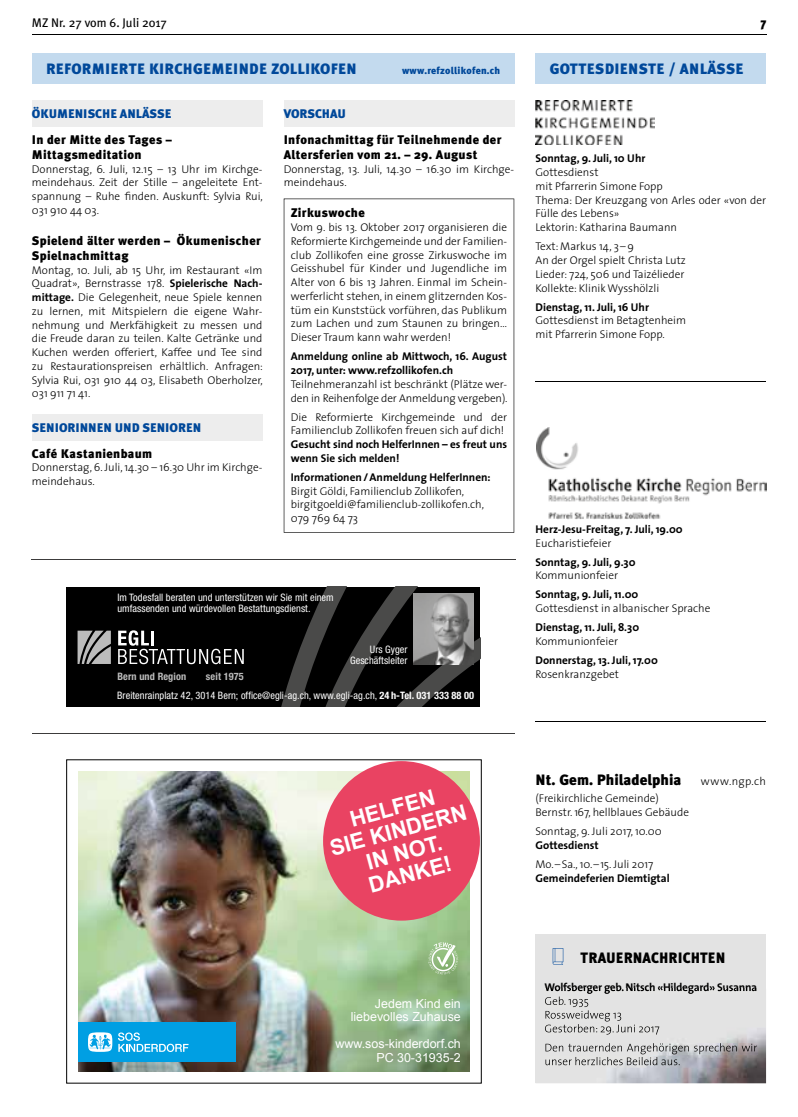
<style>
.page{position:relative;width:798px;height:1117px;background:#fff}
.page>*{position:absolute;margin:0;border:0;box-sizing:border-box;transform-origin:0 0}
.t1{font:700 21.75px/22.9px "Arial";color:#fff;text-align:center}
.t2{font:900 15px "Meta Plus";letter-spacing:.02em;color:#00489a}
.t3{font:900 15px "Meta Plus";letter-spacing:.01em;color:#000}
.t4{font:900 15px "Meta Plus";letter-spacing:.01em;color:#000;scale:.95 1}
.t5{font:900 12.5px/15px "Meta Plus";letter-spacing:.03em;color:#000}
.t6{font:12.5px/13.5px "Arial";color:#fff;text-align:right}
.t7{font:900 12.5px "Meta Plus";color:#00489a}
.t8{font:12.5px "Meta Plus";color:#000}
.t9{font:300 11.25px/13.8px "The Sans";color:#000}
.t10{font:700 11.25px/13.8px "The Sans";color:#000}
.t11{font:700 11.25px "The Sans";letter-spacing:-.02em;color:#000}
.t12{font:condensed 10.25px/10.9px "Helvetica Neue";letter-spacing:.005em;color:#fff}
.t13{font:700 condensed 10.25px "Helvetica Neue";letter-spacing:.01em;color:#bcbcbc}
.t14{font:900 10px "Meta Plus";letter-spacing:.02em;color:#00489a}
.s1{font-weight:700}
.s2{font-weight:700;color:#bcbcbc}
</style>
<div class="page">
<div style="left:32px;top:53px;width:482px;height:30px;background:#c3daee"></div>
<hr style="left:32px;top:559px;width:484px;height:1px;background:#3c3b3b">
<hr style="left:32px;top:732px;width:482px;height:1px;background:#3c3b3b">
<img style="left:536px;top:427px;width:229px;height:92px">
<hr style="left:535px;top:381px;width:230px;height:1px;background:#000">
<hr style="left:535px;top:720px;width:230px;height:1px;background:#000">
<img style="left:535px;top:100px;width:119px;height:44px">
<div style="left:66px;top:586px;width:414px;height:120px;background:#000"></div>
<svg style="left:267px;top:586px;width:213px;height:120px"></svg>
<svg style="left:118px;top:630px;width:126px;height:34px"></svg>
<svg style="left:77px;top:630px;width:34px;height:33px"></svg>
<img style="left:413px;top:593px;width:60px;height:70px">
<div style="left:535px;top:53px;width:230px;height:30px;background:#c3daee"></div>
<div style="left:535px;top:934px;width:230px;height:148px;background:#e3e3e3"></div>
<svg style="left:552px;top:948px;width:11px;height:16px"></svg>
<img style="left:545px;top:988px;width:220px;height:94px">
<img style="left:545px;top:988px;width:211px;height:5px">
<img style="left:545px;top:996px;width:43px;height:10px">
<img style="left:545px;top:1010px;width:76px;height:11px">
<img style="left:545px;top:1023px;width:114px;height:11px">
<img style="left:545px;top:1042px;width:211px;height:12px">
<img style="left:545px;top:1056px;width:134px;height:8px">
<div style="left:283px;top:100px;width:231px;height:27px;background:#ededed"></div>
<div style="left:32px;top:100px;width:230px;height:27px;background:#ededed"></div>
<div style="left:32px;top:414px;width:230px;height:26px;background:#ededed"></div>
<svg style="left:283px;top:198px;width:231px;height:334px"></svg>
<hr style="left:32px;top:34px;width:733px;height:1px;background:#000">
<img style="left:78px;top:771px;width:391px;height:300px">
<div style="left:78px;top:1022px;width:157px;height:39px;background:#009fe3"></div>
<svg style="left:88px;top:1032px;width:24px;height:19px"></svg>
<svg style="left:118px;top:1032px;width:70px;height:19px"></svg>
<svg style="left:428px;top:942px;width:30px;height:32px"></svg>
<div style="left:323px;top:761px;width:156px;height:159px;background:#e94362;border-radius:50%"></div>
<p class="t8" style="left:32px;top:15px;width:136px">MZ Nr. 27 vom 6. Juli 2017</p>
<p class="t5" style="left:760px;top:15px;width:7px">7</p>
<h2 class="t2" style="left:46px;top:60px;width:312px">REFORMIERTE KIRCH GEMEINDE ZOLLIKOFEN</h2>
<p class="t14" style="left:402px;top:64px;width:99px">www.refzollikofen.ch</p>
<p class="t7" style="left:32px;top:106px;width:141px">ÖKUMENISCHE ANLÄSSE</p>
<p class="t5" style="left:32px;top:132px;width:141px">In der Mitte des Tages –<br>Mittagsmeditation</p>
<p class="t9" style="left:32px;top:161px;width:232px;text-align:justify">Donnerstag, 6. Juli, 12.15 – 13 Uhr im Kirchge&shy;meindehaus. Zeit der Stille – angeleitete Ent&shy;spannung – Ruhe finden. Auskunft: Sylvia Rui, 031 910 44 03.</p>
<p class="t5" style="left:32px;top:233px;width:230px">Spielend älter werden – Ökumenischer<br>Spielnachmittag</p>
<p class="t9" style="left:32px;top:262px;width:232px;text-align:justify">Montag, 10. Juli, ab 15 Uhr, im Restaurant «Im Quadrat», Bernstrasse 178. <span class="s1">Spielerische Nach&shy;mittage.</span> Die Gelegenheit, neue Spiele kennen zu lernen, mit Mitspielern die eigene Wahr&shy;nehmung und Merkfähigkeit zu messen und die Freude daran zu teilen. Kalte Getränke und Kuchen werden offeriert, Kaffee und Tee sind zu Restaurationspreisen erhältlich. Anfragen:<br>Sylvia Rui, 031 910 44 03, Elisabeth Oberholzer, 031 911 71 41.</p>
<p class="t7" style="left:32px;top:420px;width:171px">SENIORINNEN UND SENIOREN</p>
<p class="t5" style="left:32px;top:445px;width:122px">Café Kastanienbaum</p>
<p class="t9" style="left:32px;top:460px;width:232px">Donnerstag, 6. Juli, 14.30 – 16.30 Uhr im Kirchge&shy;meindehaus.</p>
<p class="t7" style="left:283px;top:106px;width:64px">VORSCHAU</p>
<p class="t5" style="left:283px;top:132px;width:219px">Infonachmittag für Teilnehmende der<br>Altersferien vom 21. – 29. August</p>
<p class="t9" style="left:283px;top:161px;width:232px">Donnerstag, 13. Juli, 14.30 – 16.30 im Kirchge&shy;meindehaus.</p>
<p class="t5" style="left:291px;top:205px;width:75px">Zirkuswoche</p>
<p class="t9" style="left:291px;top:220px;width:218px;text-align:justify">Vom 9. bis 13. Oktober 2017 organisieren die Reformierte Kirchgemeinde und der Familien&shy;club Zollikofen eine grosse Zirkuswoche im Geisshubel für Kinder und Jugendliche im Alter von 6 bis 13 Jahren. Einmal im Schein&shy;werferlicht stehen, in einem glitzernden Kos&shy;tüm ein Kunststück vorführen, das Publikum zum Lachen und zum Staunen zu bringen… Dieser Traum kann wahr werden!</p>
<p class="t10" style="left:291px;top:349px;width:217px">Anmeldung online ab Mittwoch, 16. August<br>2017, unter: www.refzollikofen.ch</p>
<p class="t9" style="left:291px;top:376px;width:218px">Teilnehmeranzahl ist beschränkt (Plätze wer&shy;den in Reihenfolge der Anmeldung vergeben).</p>
<p class="t9" style="left:291px;top:409px;width:218px">Die Reformierte Kirchgemeinde und der<br>Familienclub Zollikofen freuen sich auf dich!</p>
<p class="t10" style="left:291px;top:437px;width:218px">Gesucht sind noch HelferInnen – es freut uns wenn Sie sich melden!</p>
<p class="t10" style="left:291px;top:470px;width:201px">Informationen / Anmeldung HelferInnen:</p>
<p class="t9" style="left:291px;top:483px;width:195px">Birgit Göldi, Familienclub Zollikofen, birgitgoeldi@familienclub-zollikofen.ch,<br>079 769 64 73</p>
<p class="t12" style="left:117px;top:591px;width:218px">Im Todesfall beraten und unterstützen wir Sie mit einem umfassenden und würdevollen Bestattungsdienst.</p>
<p class="t12" style="left:350px;top:644px;width:59px;text-align:right">Urs Gyger<br>Geschäftsleiter</p>
<p class="t12" style="left:117px;top:666px;width:358px;line-height:19.2px;text-indent:89px"><span class="s2">seit 1975<br></span>Breitenrainplatz 42, 3014 Bern; office@egli-ag.ch, www.egli-ag.ch, <span class="s1">24 h-Tel. 031 333 88 00</span></p>
<p class="t13" style="left:117px;top:670px;width:70px">Bern und Region</p>
<h2 class="t2" style="left:549px;top:60px;width:195px">GOTTESDIENSTE / ANLÄSSE</h2>
<p class="t10" style="left:535px;top:151px;width:111px">Sonntag, 9. Juli, 10 Uhr</p>
<p class="t9" style="left:535px;top:165px;width:232px">Gottesdienst<br>mit Pfarrerin Simone Fopp<br>Thema: Der Kreuzgang von Arles oder «von der<br>Fülle des Lebens»<br>Lektorin: Katharina Baumann</p>
<p class="t9" style="left:535px;top:239px;width:152px">Text: Markus 14, 3 – 9<br>An der Orgel spielt Christa Lutz<br>Lieder: 724, 506 und Taizélieder<br>Kollekte: Klinik Wysshölzli</p>
<p class="t10" style="left:535px;top:299px;width:115px">Dienstag, 11. Juli, 16 Uhr</p>
<p class="t9" style="left:535px;top:313px;width:152px">Gottesdienst im Betagtenheim mit Pfarrerin Simone Fopp.</p>
<p class="t10" style="left:535px;top:521px;width:149px">Herz-Jesu-Freitag, 7. Juli, 19.00</p>
<p class="t9" style="left:535px;top:535px;width:77px">Eucharistiefeier</p>
<p class="t10" style="left:535px;top:554px;width:101px">Sonntag, 9. Juli, 9.30</p>
<p class="t9" style="left:535px;top:568px;width:84px">Kommunionfeier</p>
<p class="t10" style="left:535px;top:587px;width:104px">Sonntag, 9. Juli, 11.00</p>
<p class="t9" style="left:535px;top:601px;width:176px">Gottesdienst in albanischer Sprache</p>
<p class="t10" style="left:535px;top:620px;width:105px">Dienstag, 11. Juli, 8.30</p>
<p class="t9" style="left:535px;top:634px;width:84px">Kommunionfeier</p>
<p class="t10" style="left:535px;top:653px;width:124px">Donnerstag, 13. Juli, 17.00</p>
<p class="t9" style="left:535px;top:666px;width:85px">Rosenkranzgebet</p>
<h1 class="t1" style="left:322px;top:815px;width:142px;rotate:-15deg">HELFEN<br>SIE KINDERN<br>IN NOT.<br>DANKE!</h1>
<p class="t6" style="left:350px;top:996px;width:112px">Jedem Kind ein liebevolles Zuhause</p>
<p class="t6" style="left:335px;top:1036px;width:127px">www.sos-kinderdorf.ch<br>PC 30-31935-2</p>
<h2 class="t3" style="left:535px;top:770px;width:147px">Nt. Gem. Philadelphia</h2>
<p class="t9" style="left:700px;top:773px;width:67px">www.ngp.ch</p>
<p class="t9" style="left:535px;top:791px;width:155px">(Freikirchliche Gemeinde)<br>Bernstr. 167, hellblaues Gebäude</p>
<p class="t9" style="left:535px;top:824px;width:127px">Sonntag, 9. Juli 2017, 10.00</p>
<p class="t10" style="left:535px;top:837px;width:65px">Gottesdienst</p>
<p class="t9" style="left:535px;top:856px;width:119px">Mo. – Sa., 10. – 15. Juli 2017</p>
<p class="t10" style="left:535px;top:870px;width:136px">Gemeindeferien Diemtigtal</p>
<h2 class="t4" style="left:580px;top:948px;width:154px">TRAUERNACHRICHTEN</h2>
<p class="t11" style="left:544px;top:977px;width:214px">Wolfsberger geb. Nitsch «Hildegard» Susanna</p>
</div>
